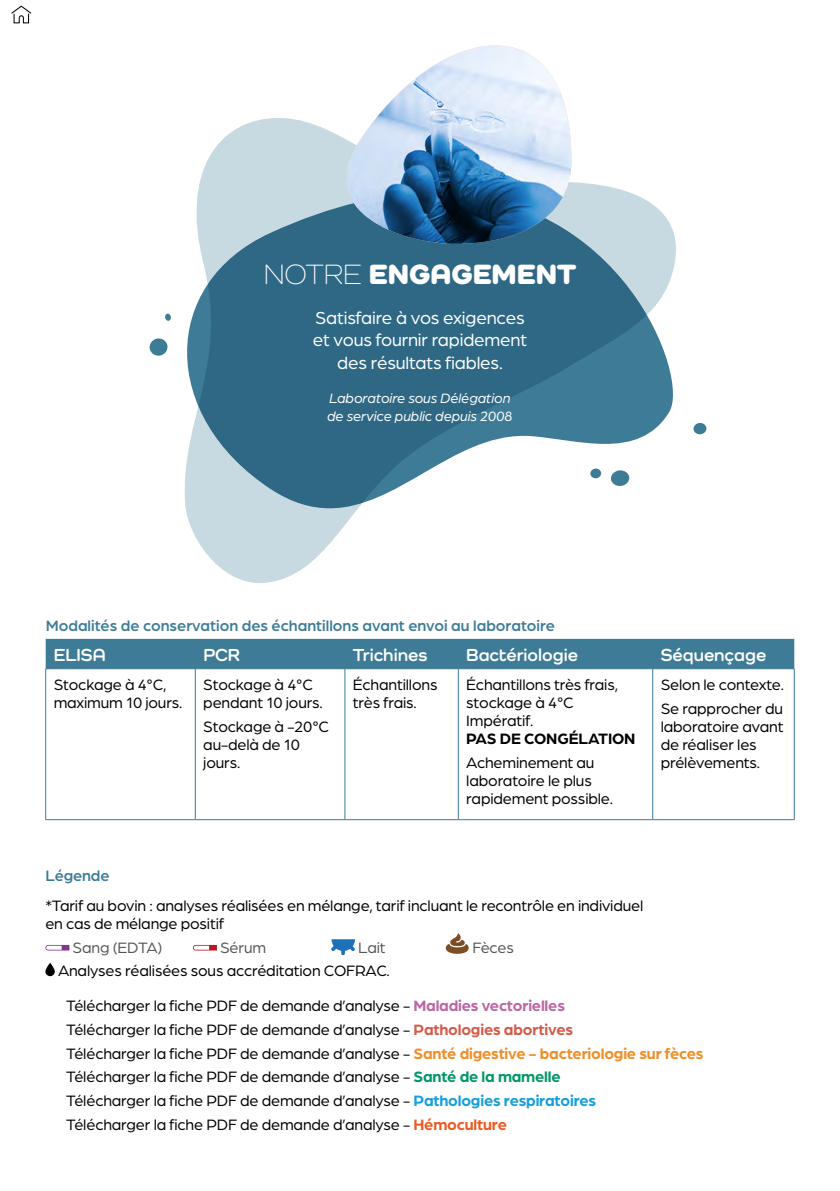
<style>
.page{position:relative;width:840px;height:1191px;background:#fff}
.page>*{position:absolute;margin:0;border:0;box-sizing:border-box;transform-origin:0 0}
.t1{font:800 28.8px "Como";color:#fff}
.t2{font:18.6px/22.2px "Arboria";letter-spacing:-.01em;color:#fff;text-align:center}
.t3{font:700 18px "Como";color:#fff}
.t4{font:16px/18px "Arboria";letter-spacing:-.01em;color:#000}
.t5{font:500 16px "Arboria";color:#3d7b97}
.t6{font:16px "Arboria";letter-spacing:-.01em;color:#575756}
.t7{font:700 16px "Arboria";letter-spacing:-.01em;color:#000}
.t8{font:italic 14.4px/17.4px "Arboria";letter-spacing:-.01em;color:#fff}
.s1{font-weight:300}
.s2{font-weight:700;color:#bb66a5}
.s3{font-weight:700;color:#d45b4a}
.s4{font-weight:700;color:#f28d25}
.s5{font-weight:700;color:#009768}
.s6{font-weight:700;color:#169fdb}
.s7{font-weight:700;color:#eb5b23}
</style>
<div class="page">
<svg style="left:45px;top:945px;width:24px;height:5px"></svg>
<svg style="left:193px;top:945px;width:24px;height:5px"></svg>
<svg style="left:331px;top:939px;width:24px;height:16px"></svg>
<svg style="left:445px;top:933px;width:24px;height:21px"></svg>
<svg style="left:45px;top:962px;width:10px;height:14px"></svg>
<div style="left:46px;top:639px;width:747px;height:29px;background:#3d7b97"></div>
<hr style="left:45px;top:668px;width:150px;height:1px;background:#3d7b97">
<hr style="left:45px;top:669px;width:1px;height:150px;background:#3d7b97">
<hr style="left:195px;top:668px;width:150px;height:1px;background:#3d7b97">
<hr style="left:195px;top:669px;width:1px;height:150px;background:#3d7b97">
<hr style="left:345px;top:668px;width:113px;height:1px;background:#3d7b97">
<hr style="left:344px;top:669px;width:1px;height:150px;background:#3d7b97">
<hr style="left:458px;top:668px;width:194px;height:1px;background:#3d7b97">
<hr style="left:457px;top:669px;width:1px;height:150px;background:#3d7b97">
<hr style="left:652px;top:668px;width:142px;height:1px;background:#3d7b97">
<hr style="left:652px;top:669px;width:1px;height:150px;background:#3d7b97">
<hr style="left:793px;top:669px;width:1px;height:150px;background:#3d7b97">
<hr style="left:45px;top:819px;width:150px;height:1px;background:#3d7b97">
<hr style="left:195px;top:819px;width:150px;height:1px;background:#3d7b97">
<hr style="left:345px;top:819px;width:113px;height:1px;background:#3d7b97">
<hr style="left:458px;top:819px;width:194px;height:1px;background:#3d7b97">
<hr style="left:652px;top:819px;width:142px;height:1px;background:#3d7b97">
<svg style="left:185px;top:118px;width:446px;height:465px"></svg>
<svg style="left:184px;top:193px;width:492px;height:315px;fill:#2f6885"></svg>
<svg style="left:692px;top:422px;width:14px;height:12px"></svg>
<svg style="left:610px;top:470px;width:19px;height:16px"></svg>
<svg style="left:589px;top:468px;width:12px;height:10px"></svg>
<svg style="left:149px;top:338px;width:19px;height:18px"></svg>
<div style="left:165px;top:313px;width:6px;height:8px;background:#3d7b97;border-radius:3px"></div>
<svg style="left:313px;top:118px;width:31px;height:126px;background:#a4becb"></svg>
<img style="left:344px;top:45px;width:227px;height:199px">
<svg style="left:11px;top:6px;width:20px;height:17px"></svg>
<h1 class="t1" style="left:263px;top:256px;width:314px"><span class="s1">NOTRE</span> ENGAGEMENT</h1>
<p class="t2" style="left:312px;top:306px;width:216px">Satisfaire à vos exigences et vous fournir rapidement des résultats fiables.</p>
<p class="t8" style="left:327px;top:389px;width:187px">Laboratoire sous Délégation de service public depuis 2008</p>
<p class="t5" style="left:46px;top:615px;width:510px">Modalités de conservation des échantillons avant envoi au laboratoire</p>
<p class="t3" style="left:54px;top:643px;width:53px">ELISA</p>
<p class="t3" style="left:203px;top:643px;width:38px">PCR</p>
<p class="t3" style="left:353px;top:643px;width:76px">Trichines</p>
<p class="t3" style="left:466px;top:643px;width:113px">Bactériologie</p>
<p class="t3" style="left:660px;top:643px;width:107px">Séquençage</p>
<p class="t4" style="left:54px;top:675px;width:130px">Stockage à 4°C, maximum 10 jours.</p>
<p class="t4" style="left:203px;top:675px;width:121px">Stockage à 4°C pendant 10 jours.</p>
<p class="t4" style="left:203px;top:716px;width:127px">Stockage à -20°C au-delà de 10 jours.</p>
<p class="t4" style="left:353px;top:675px;width:86px">Échantillons très frais.</p>
<p class="t4" style="left:466px;top:675px;width:153px">Échantillons très frais, stockage à 4°C<br>Impératif.</p>
<p class="t7" style="left:466px;top:727px;width:171px">PAS DE CONGÉLATION</p>
<p class="t4" style="left:466px;top:752px;width:148px">Acheminement au laboratoire le plus rapidement possible.</p>
<p class="t4" style="left:660px;top:672px;width:125px;line-height:23.6px">Selon le contexte.<br>Se rapprocher du</p>
<p class="t4" style="left:660px;top:716px;width:124px">laboratoire avant de réaliser les prélèvements.</p>
<p class="t5" style="left:45px;top:865px;width:66px">Légende</p>
<p class="t4" style="left:45px;top:895px;width:599px">*Tarif au bovin : analyses réalisées en mélange, tarif incluant le recontrôle en individuel en cas de mélange positif</p>
<p class="t6" style="left:73px;top:936px;width:91px">Sang (EDTA)</p>
<p class="t6" style="left:220px;top:936px;width:47px">Sérum</p>
<p class="t6" style="left:358px;top:936px;width:29px">Lait</p>
<p class="t6" style="left:472px;top:936px;width:43px">Fèces</p>
<p class="t4" style="left:58px;top:961px;width:333px">Analyses réalisées sous accréditation COFRAC.</p>
<p class="t4" style="left:66px;top:993px;width:638px;line-height:23.6px">Télécharger la fiche PDF de demande d’analyse - <span class="s2">Maladies vectorielles<br></span>Télécharger la fiche PDF de demande d’analyse - <span class="s3">Pathologies abortives<br></span>Télécharger la fiche PDF de demande d’analyse - <span class="s4">Santé digestive - bacteriologie sur fèces </span>Télécharger la fiche PDF de demande d’analyse - <span class="s5">Santé de la mamelle<br></span>Télécharger la fiche PDF de demande d’analyse - <span class="s6">Pathologies respiratoires<br></span>Télécharger la fiche PDF de demande d’analyse - <span class="s7">Hémoculture</span></p>
</div>
